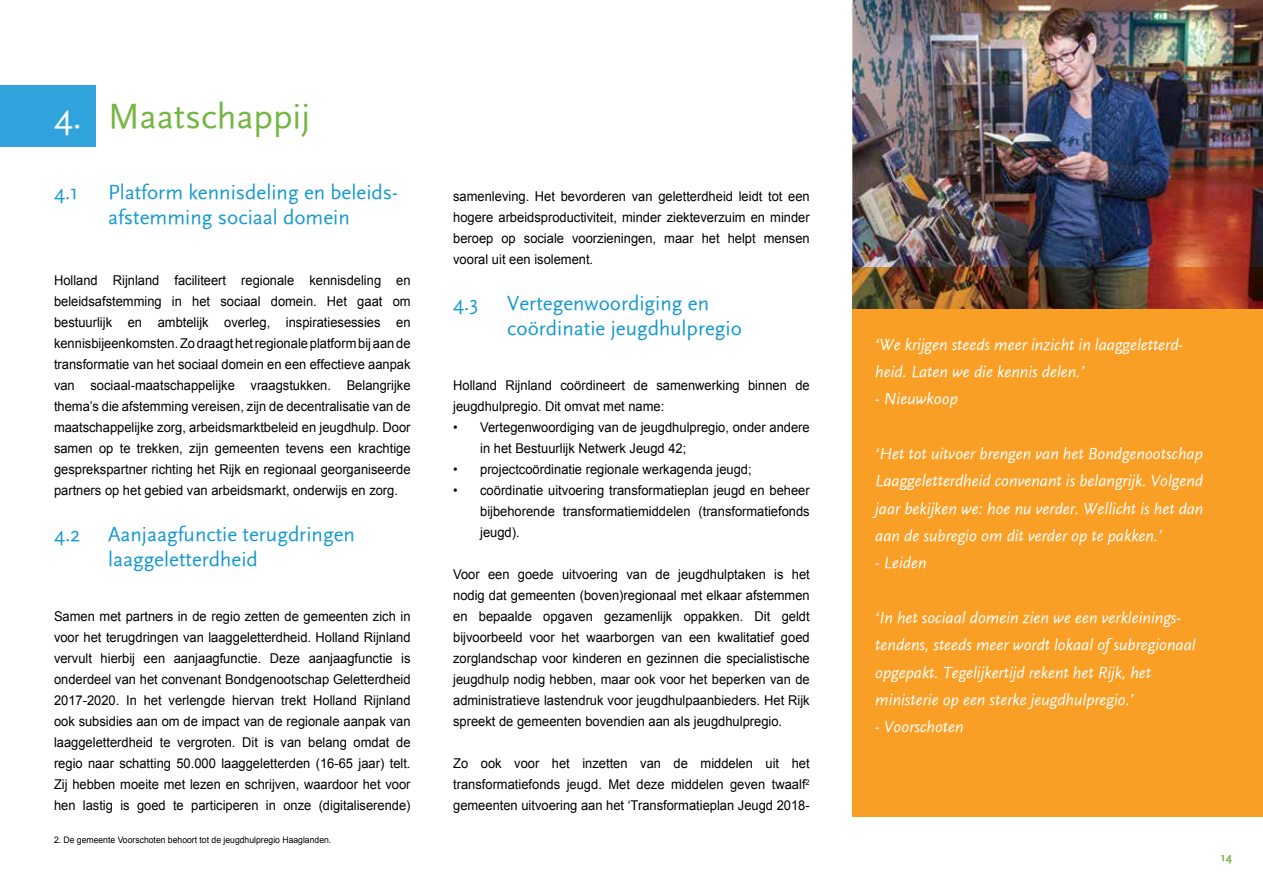
<style>
.page{position:relative;width:1263px;height:893px;background:#fff}
.page>*{position:absolute;margin:0;border:0;box-sizing:border-box;transform-origin:0 0}
.t1{font:36px "Scala Sans";color:#74b643}
.t2{font:21px/25.2px "Scala Sans";color:#1499d1}
.t3{font:italic 16.5px/27.3px "Scala Sans";color:#fff}
.t4{font:13.5px/21px "Arial";color:#000;text-align:justify;scale:.96 1}
.t5{font:700 12px "Scala Sans";color:#74b643}
.t6{font:9px "Arial";color:#000;scale:.96 1}
.s1{color:#fff}
</style>
<div class="page">
<div style="left:0;top:85px;width:96px;height:62px;background:#31a3dc"></div>
<img style="left:852px;top:0;width:411px;height:268px">
<div style="left:852px;top:308px;width:411px;height:508px;background:#f99f25"></div>
<img style="left:852px;top:268px;width:411px;height:40px">
<h1 class="t1" style="left:54px;top:97px;width:258px"><span class="s1">4.</span> Maatschappij</h1>
<h2 class="t2" style="left:54px;top:180px;width:26px">4.1</h2>
<h2 class="t2" style="left:108px;top:180px;width:291px">Platform kennisdeling en beleids&shy;afstemming sociaal domein</h2>
<p class="t4" style="left:54px;top:270px;width:373px">Holland Rijnland faciliteert regionale kennisdeling en beleidsafstemming in het sociaal domein. Het gaat om bestuurlijk en ambtelijk overleg, inspiratiesessies en kennisbijeenkomsten. Zo draagt het regionale platform bij aan de transformatie van het sociaal domein en een effectieve aanpak van sociaal-maatschappelijke vraagstukken. Belangrijke thema’s die afstemming vereisen, zijn de decentralisatie van de maatschappelijke zorg, arbeidsmarktbeleid en jeugdhulp. Door samen op te trekken, zijn gemeenten tevens een krachtige gesprekspartner richting het Rijk en regionaal georganiseerde partners op het gebied van arbeidsmarkt, onderwijs en zorg.</p>
<h2 class="t2" style="left:54px;top:522px;width:28px">4.2</h2>
<h2 class="t2" style="left:108px;top:522px;width:248px">Aanjaagfunctie terugdringen laaggeletterdheid</h2>
<p class="t4" style="left:54px;top:606px;width:373px">Samen met partners in de regio zetten de gemeenten zich in voor het terugdringen van laaggeletterdheid. Holland Rijnland vervult hierbij een aanjaagfunctie. Deze aanjaagfunctie is onderdeel van het convenant Bondgenootschap Geletterdheid 2017-2020. In het verlengde hiervan trekt Holland Rijnland ook subsidies aan om de impact van de regionale aanpak van laaggeletterdheid te vergroten. Dit is van belang omdat de regio naar schatting 50.000 laaggeletterden (16-65 jaar) telt.<br>Zij hebben moeite met lezen en schrijven, waardoor het voor hen lastig is goed te participeren in onze (digitaliserende)</p>
<p class="t6" style="left:54px;top:833px;width:290px">2. De gemeente Voorschoten behoort tot de jeugdhulpregio Haaglanden.</p>
<p class="t4" style="left:453px;top:186px;width:373px">samenleving. Het bevorderen van geletterdheid leidt tot een hogere arbeidsproductiviteit, minder ziekteverzuim en minder beroep op sociale voorzieningen, maar het helpt mensen vooral uit een isolement.</p>
<h2 class="t2" style="left:453px;top:291px;width:27px">4.3</h2>
<h2 class="t2" style="left:507px;top:291px;width:236px">Vertegenwoordiging en coördinatie jeugdhulpregio</h2>
<p class="t4" style="left:453px;top:375px;width:373px">Holland Rijnland coördineert de samenwerking binnen de jeugdhulpregio. Dit omvat met name:</p>
<p class="t4" style="left:480px;top:417px;width:345px;text-indent:-27px">• Vertegenwoordiging van de jeugdhulpregio, onder andere in het Bestuurlijk Netwerk Jeugd 42;</p>
<p class="t4" style="left:453px;top:459px;width:312px">• projectcoördinatie regionale werkagenda jeugd;</p>
<p class="t4" style="left:480px;top:480px;width:345px;text-indent:-27px">• coördinatie uitvoering transformatieplan jeugd en beheer bijbehorende transformatiemiddelen (transformatiefonds jeugd).</p>
<p class="t4" style="left:453px;top:564px;width:373px">Voor een goede uitvoering van de jeugdhulptaken is het nodig dat gemeenten (boven)regionaal met elkaar afstemmen en bepaalde opgaven gezamenlijk oppakken. Dit geldt bijvoorbeeld voor het waarborgen van een kwalitatief goed zorglandschap voor kinderen en gezinnen die specialistische jeugdhulp nodig hebben, maar ook voor het beperken van de administratieve lastendruk voor jeugdhulpaanbieders. Het Rijk spreekt de gemeenten bovendien aan als jeugdhulpregio.</p>
<p class="t4" style="left:453px;top:753px;width:373px">Zo ook voor het inzetten van de middelen uit het transformatiefonds jeugd. Met deze middelen geven twaalf<sup>2 </sup>gemeenten uitvoering aan het ‘Transformatieplan Jeugd 2018-</p>
<p class="t3" style="left:875px;top:331px;width:309px">‘We krijgen steeds meer inzicht in laaggeletterd&shy;heid. Laten we die kennis delen.’</p>
<p class="t3" style="left:875px;top:386px;width:84px">- Nieuwkoop</p>
<p class="t3" style="left:875px;top:440px;width:330px;text-align:justify">‘Het tot uitvoer brengen van het Bondgenootschap Laaggeletterdheid convenant is belangrijk. Volgend jaar bekijken we: hoe nu verder. Wellicht is het dan aan de subregio om dit verder op te pakken.’</p>
<p class="t3" style="left:875px;top:550px;width:53px">- Leiden</p>
<p class="t3" style="left:875px;top:604px;width:322px">‘In het sociaal domein zien we een verkleinings&shy;tendens, steeds meer wordt lokaal of subregionaal opgepakt. Tegelijkertijd rekent het Rijk, het ministerie op een sterke jeugdhulpregio.’</p>
<p class="t3" style="left:875px;top:713px;width:90px">- Voorschoten</p>
<p class="t5" style="left:1221px;top:851px;width:12px">14</p>
</div>
